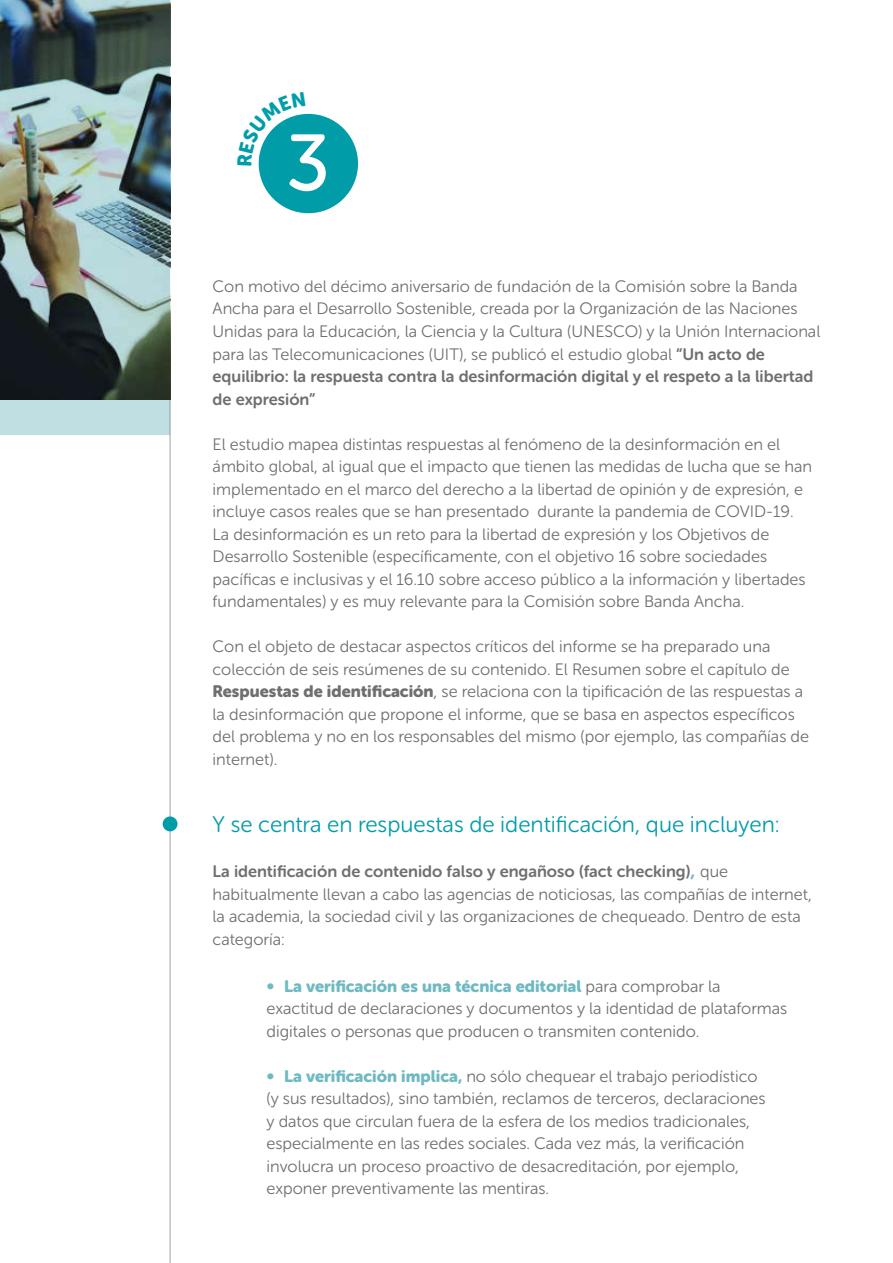
<style>
.page{position:relative;width:893px;height:1263px;background:#fff}
.page>*{position:absolute;margin:0;border:0;box-sizing:border-box;transform-origin:0 0}
.t1{font:79.2px "Museo Sans Rounded 500";color:#fff}
.t2{font:22.5px "Museo Sans Rounded 300";color:#009ca8}
.t3{font:16.5px/22.5px "Museo Sans Rounded 300";color:#706f6f}
.t4{font:16.5px/22.5px "Museo Sans Rounded 700";color:#706f6f}
.t5{font:16.5px "Museo Sans Rounded 900";color:#6eb9c2}
.s1{font-family:"Museo Sans Rounded 700"}
.s2{font-family:"Museo Sans Rounded 900"}
.s3{font-size:19.5px;color:#6eb9c2}
.s4{font-family:"Museo Sans Rounded 300"}
.s5{font-family:"Museo Sans Rounded 500";font-size:19.5px}
.s6{font-family:"Museo Sans Rounded 300";color:#706f6f}
.s7{font-family:"Museo Sans Rounded 500";font-size:19.5px;color:#6eb9c2}
.s8{font-family:"Museo Sans Rounded 900";color:#6eb9c2}
</style>
<div class="page">
<hr style="left:170px;top:0;width:1px;height:1263px;background:#aeaeae">
<div style="left:259px;top:114px;width:99px;height:99px;background:#009ca8;border-radius:50%"></div>
<img style="left:0;top:0;width:170px;height:435px">
<div style="left:163px;top:816px;width:15px;height:15px;background:#009ca8;border-radius:50%"></div>
<svg style="left:258px;top:114px;width:47px;height:52px"></svg>
<h1 class="t1" style="left:286px;top:120px;width:46px">3</h1>
<p class="t3" style="left:213px;top:275px;width:609px">Con motivo del décimo aniversario de fundación de la Comisión sobre la Banda Ancha para el Desarrollo Sostenible, creada por la Organización de las Naciones Unidas para la Educación, la Ciencia y la Cultura (UNESCO) y la Unión Internacional para las Telecomunicaciones (UIT), se publicó el estudio global <span class="s1">“Un acto de</span></p>
<p class="t4" style="left:213px;top:365px;width:602px">equilibrio: la respuesta contra la desinformación digital y el respeto a la libertad de expresión”</p>
<p class="t3" style="left:213px;top:433px;width:601px">El estudio mapea distintas respuestas al fenómeno de la desinformación en el ámbito global, al igual que el impacto que tienen las medidas de lucha que se han implementado en el marco del derecho a la libertad de opinión y de expresión, e incluye casos reales que se han presentado durante la pandemia de COVID-19.<br>La desinformación es un reto para la libertad de expresión y los Objetivos de Desarrollo Sostenible (específicamente, con el objetivo 16 sobre sociedades pacíficas e inclusivas y el 16.10 sobre acceso público a la información y libertades fundamentales) y es muy relevante para la Comisión sobre Banda Ancha.</p>
<p class="t3" style="left:213px;top:635px;width:598px">Con el objeto de destacar aspectos críticos del informe se ha preparado una colección de seis resúmenes de su contenido. El Resumen sobre el capítulo de <span class="s2">Respuestas de identificación</span>, se relaciona con la tipificación de las respuestas a la desinformación que propone el informe, que se basa en aspectos específicos del problema y no en los responsables del mismo (por ejemplo, las compañías de internet).</p>
<h2 class="t2" style="left:213px;top:812px;width:569px">Y se centra en respuestas de identificación, que incluyen:</h2>
<p class="t4" style="left:213px;top:860px;width:517px">La identificación de contenido falso y engañoso (fact checking)<span class="s3">,</span> <span class="s4">que</span></p>
<p class="t3" style="left:213px;top:883px;width:601px">habitualmente llevan a cabo las agencias de noticiosas, las compañías de internet, la academia, la sociedad civil y las organizaciones de chequeado. Dentro de esta categoría:</p>
<p class="t5" style="left:266px;top:976px;width:455px"><span class="s5">•</span> La verificación es una técnica editorial <span class="s6">para comprobar la</span></p>
<p class="t3" style="left:266px;top:997px;width:522px">exactitud de declaraciones y documentos y la identidad de plataformas digitales o personas que producen o transmiten contenido.</p>
<p class="t3" style="left:266px;top:1065px;width:501px"><span class="s7">•</span> <span class="s8">La verificación implica,</span> no sólo chequear el trabajo periodístico (y sus resultados), sino también, reclamos de terceros, declaraciones y datos que circulan fuera de la esfera de los medios tradicionales, especialmente en las redes sociales. Cada vez más, la verificación involucra un proceso proactivo de desacreditación, por ejemplo, exponer preventivamente las mentiras.</p>
</div>
